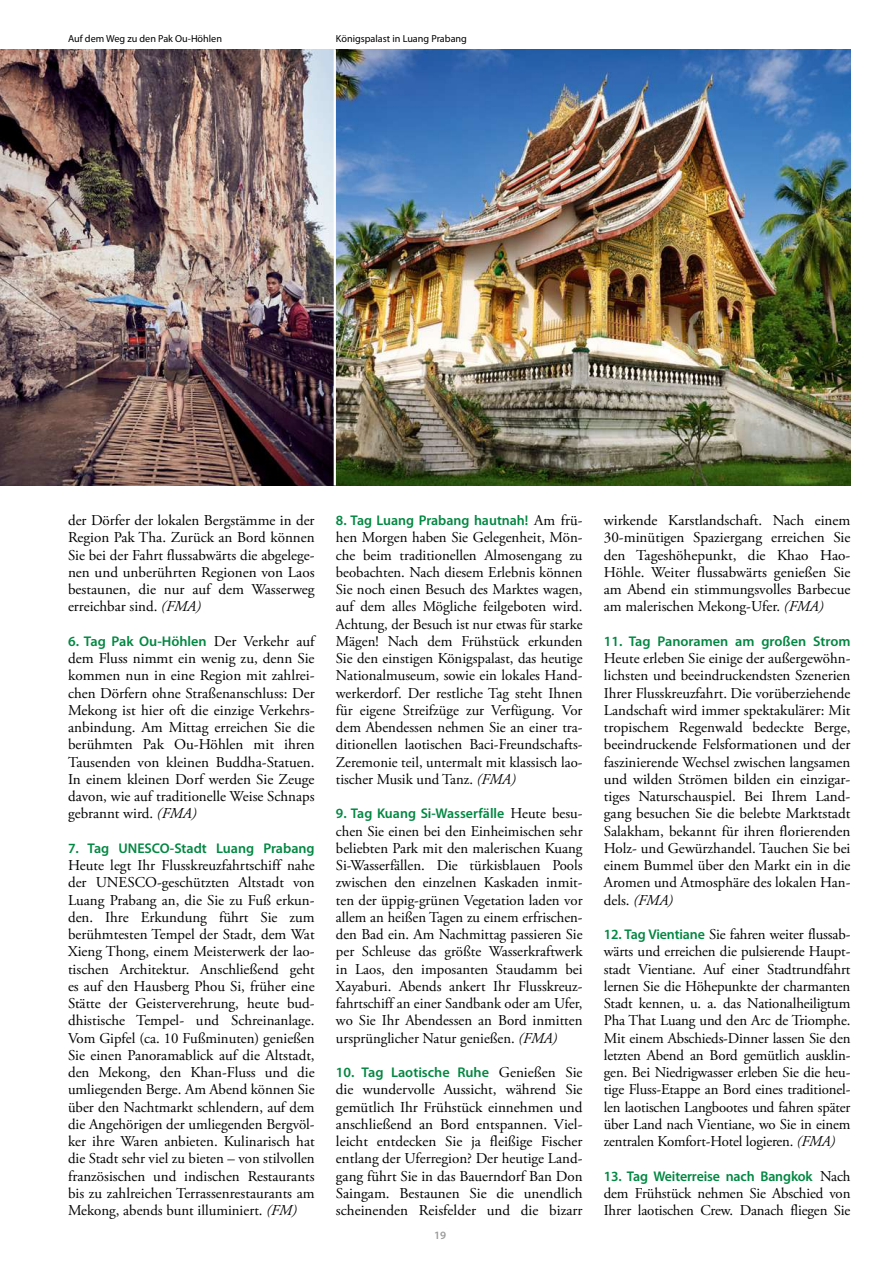
<style>
.page{position:relative;width:893px;height:1263px;background:#fff}
.page>*{position:absolute;margin:0;border:0;box-sizing:border-box;transform-origin:0 0}
.t1{font:15px/17.2px "Adobe Garamond Pro";color:#000;text-align:justify}
.t2{font:600 14.1px "Myriad Pro";color:#008741}
.t3{font:600 11.25px "Myriad Pro";color:#9c9c9d}
.t4{font:10.2px "Myriad Pro";color:#000}
.s1{font-style:italic}
.s2{font-family:"Adobe Garamond Pro";font-weight:400;font-size:15px;color:#000}
.s3{font-family:"Myriad Pro";font-weight:600;font-size:14.1px;color:#008741}
</style>
<div class="page">
<img style="left:0;top:49px;width:850px;height:437px">
<hr style="left:334px;top:49px;width:2px;height:437px;background:#fff">
<p class="t4" style="left:68px;top:33px;width:156px">Auf dem Weg zu den Pak Ou-Höhlen</p>
<p class="t4" style="left:336px;top:33px;width:133px">Königspalast in Luang Prabang</p>
<p class="t1" style="left:68px;top:512px;width:248px">der Dörfer der lokalen Bergstämme in der Region Pak Tha. Zurück an Bord können Sie bei der Fahrt flussabwärts die abgelege&shy;nen und unberührten Regionen von Laos bestaunen, die nur auf dem Wasserweg erreichbar sind. <span class="s1">(FMA)</span></p>
<p class="t2" style="left:68px;top:633px;width:248px">6. Tag Pak Ou-Höhlen <span class="s2">Der Verkehr auf</span></p>
<p class="t1" style="left:68px;top:650px;width:248px">dem Fluss nimmt ein wenig zu, denn Sie kommen nun in eine Region mit zahlrei&shy;chen Dörfern ohne Straßenanschluss: Der Mekong ist hier oft die einzige Verkehrs&shy;anbindung. Am Mittag erreichen Sie die berühmten Pak Ou-Höhlen mit ihren Tausenden von kleinen Buddha-Statuen.<br>In einem kleinen Dorf werden Sie Zeuge davon, wie auf traditionelle Weise Schnaps gebrannt wird. <span class="s1">(FMA)</span></p>
<p class="t2" style="left:68px;top:840px;width:248px">7. Tag UNESCO-Stadt Luang Prabang</p>
<p class="t1" style="left:68px;top:857px;width:248px">Heute legt Ihr Flusskreuzfahrtschiff nahe der UNESCO-geschützten Altstadt von Luang Prabang an, die Sie zu Fuß erkun&shy;den. Ihre Erkundung führt Sie zum berühmtesten Tempel der Stadt, dem Wat Xieng Thong, einem Meisterwerk der lao&shy;tischen Architektur. Anschließend geht es auf den Hausberg Phou Si, früher eine Stätte der Geisterverehrung, heute bud&shy;dhistische Tempel- und Schreinanlage.<br>Vom Gipfel (ca. 10 Fußminuten) genießen Sie einen Panoramablick auf die Altstadt, den Mekong, den Khan-Fluss und die umliegenden Berge. Am Abend können Sie über den Nachtmarkt schlendern, auf dem die Angehörigen der umliegenden Bergvöl&shy;ker ihre Waren anbieten. Kulinarisch hat die Stadt sehr viel zu bieten – von stilvollen französischen und indischen Restaurants bis zu zahlreichen Terrassenrestaurants am Mekong, abends bunt illuminiert. <span class="s1">(FM)</span></p>
<p class="t2" style="left:336px;top:513px;width:248px">8. Tag Luang Prabang hautnah! <span class="s2">Am frü-</span></p>
<p class="t1" style="left:336px;top:529px;width:248px">hen Morgen haben Sie Gelegenheit, Mön&shy;che beim traditionellen Almosengang zu beobachten. Nach diesem Erlebnis können Sie noch einen Besuch des Marktes wagen, auf dem alles Mögliche feilgeboten wird.<br>Achtung, der Besuch ist nur etwas für starke Mägen! Nach dem Frühstück erkunden Sie den einstigen Königspalast, das heutige Nationalmuseum, sowie ein lokales Hand&shy;werkerdorf. Der restliche Tag steht Ihnen für eigene Streifzüge zur Verfügung. Vor dem Abendessen nehmen Sie an einer tra&shy;ditionellen laotischen Baci-Freundschafts-Zeremonie teil, untermalt mit klassisch lao&shy;tischer Musik und Tanz. <span class="s1">(FMA)</span></p>
<p class="t2" style="left:336px;top:806px;width:248px">9. Tag Kuang Si-Wasserfälle <span class="s2">Heute besu-</span></p>
<p class="t1" style="left:336px;top:823px;width:248px">chen Sie einen bei den Einheimischen sehr beliebten Park mit den malerischen Kuang Si-Wasserfällen. Die türkisblauen Pools zwischen den einzelnen Kaskaden inmit&shy;ten der üppig-grünen Vegetation laden vor allem an heißen Tagen zu einem erfrischen&shy;den Bad ein. Am Nachmittag passieren Sie per Schleuse das größte Wasserkraftwerk in Laos, den imposanten Staudamm bei Xayaburi. Abends ankert Ihr Flusskreuz&shy;fahrtschiff an einer Sandbank oder am Ufer, wo Sie Ihr Abendessen an Bord inmitten ursprünglicher Natur genießen. <span class="s1">(FMA)</span></p>
<p class="t2" style="left:336px;top:1065px;width:248px">10. Tag Laotische Ruhe <span class="s2">Genießen Sie</span></p>
<p class="t1" style="left:336px;top:1081px;width:248px">die wundervolle Aussicht, während Sie gemütlich Ihr Frühstück einnehmen und anschließend an Bord entspannen. Viel&shy;leicht entdecken Sie ja fleißige Fischer entlang der Uferregion? Der heutige Land&shy;gang führt Sie in das Bauerndorf Ban Don Saingam. Bestaunen Sie die unendlich scheinenden Reisfelder und die bizarr</p>
<p class="t3" style="left:434px;top:1229px;width:14px">19</p>
<p class="t1" style="left:604px;top:512px;width:248px">wirkende Karstlandschaft. Nach einem 30-minütigen Spaziergang erreichen Sie den Tageshöhepunkt, die Khao Hao-Höhle. Weiter flussabwärts genießen Sie am Abend ein stimmungsvolles Barbecue am malerischen Mekong-Ufer. <span class="s1">(FMA)</span></p>
<p class="t2" style="left:604px;top:633px;width:248px">11. Tag Panoramen am großen Strom</p>
<p class="t1" style="left:604px;top:650px;width:248px">Heute erleben Sie einige der außergewöhn&shy;lichsten und beeindruckendsten Szenerien Ihrer Flusskreuzfahrt. Die vorüberziehende Landschaft wird immer spektakulärer: Mit tropischem Regenwald bedeckte Berge, beeindruckende Felsformationen und der faszinierende Wechsel zwischen langsamen und wilden Strömen bilden ein einzigar&shy;tiges Naturschauspiel. Bei Ihrem Land&shy;gang besuchen Sie die belebte Marktstadt Salakham, bekannt für ihren florierenden Holz- und Gewürzhandel. Tauchen Sie bei einem Bummel über den Markt ein in die Aromen und Atmosphäre des lokalen Han&shy;dels. <span class="s1">(FMA)</span></p>
<p class="t1" style="left:604px;top:926px;width:248px"><span class="s3">12. Tag Vientiane</span> Sie fahren weiter flussab&shy;wärts und erreichen die pulsierende Haupt&shy;stadt Vientiane. Auf einer Stadtrundfahrt lernen Sie die Höhepunkte der charmanten Stadt kennen, u. a. das Nationalheiligtum Pha That Luang und den Arc de Triomphe.<br>Mit einem Abschieds-Dinner lassen Sie den letzten Abend an Bord gemütlich ausklin&shy;gen. Bei Niedrigwasser erleben Sie die heu&shy;tige Fluss-Etappe an Bord eines traditionel&shy;len laotischen Langbootes und fahren später über Land nach Vientiane, wo Sie in einem zentralen Komfort-Hotel logieren. <span class="s1">(FMA)</span></p>
<p class="t2" style="left:604px;top:1168px;width:248px">13. Tag Weiterreise nach Bangkok <span class="s2">Nach</span></p>
<p class="t1" style="left:604px;top:1185px;width:248px">dem Frühstück nehmen Sie Abschied von<br>Ihrer laotischen Crew. Danach fliegen Sie</p>
</div>
